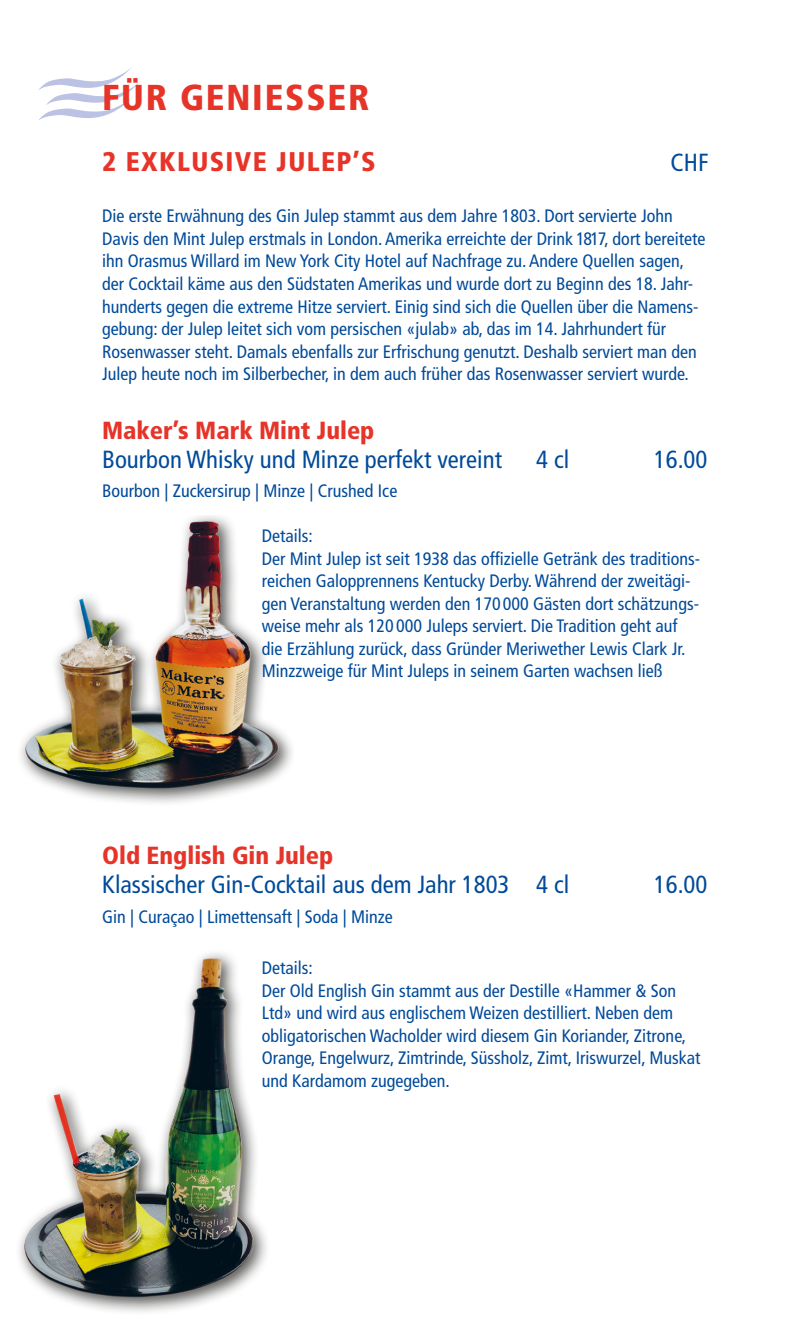
<style>
.page{position:relative;width:798px;height:1340px;background:#fff}
.page>*{position:absolute;margin:0;border:0;box-sizing:border-box;transform-origin:0 0}
.t1{font:900 condensed 36px "Frutiger";letter-spacing:.05em;color:#e63429}
.t2{font:900 condensed 27px "Frutiger";letter-spacing:.05em;color:#e63429}
.t3{font:condensed 24.75px "Frutiger";color:#004a9a}
.t4{font:900 condensed 24.75px "Frutiger";color:#e63429}
.t5{font:condensed 18px/22.5px "Frutiger";color:#004a9a}
</style>
<div class="page">
<svg style="left:38px;top:67px;width:102px;height:54px"></svg>
<div style="left:16px;top:516px;width:277px;height:291px;background:#1d1d1b;opacity:.75"></div>
<img style="left:24px;top:521px;width:254px;height:267px">
<div style="left:14px;top:948px;width:257px;height:367px;background:#1d1d1b;opacity:.75"></div>
<img style="left:24px;top:957px;width:229px;height:340px">
<h1 class="t1" style="left:102px;top:76px;width:269px">FÜR GENIESSER</h1>
<h2 class="t2" style="left:102px;top:145px;width:275px">2 EXKLUSIVE JULEP’S</h2>
<h3 class="t3" style="left:670px;top:148px;width:40px">CHF</h3>
<p class="t5" style="left:102px;top:205px;width:604px">Die erste Erwähnung des Gin Julep stammt aus dem Jahre 1803. Dort servierte John Davis den Mint Julep erstmals in London. Amerika erreichte der Drink 1817, dort bereitete ihn Orasmus Willard im New York City Hotel auf Nachfrage zu. Andere Quellen sagen, der Cocktail käme aus den Südstaten Amerikas und wurde dort zu Beginn des 18. Jahr&shy;hunderts gegen die extreme Hitze serviert. Einig sind sich die Quellen über die Namens&shy;gebung: der Julep leitet sich vom persischen «julab» ab, das im 14. Jahrhundert für Rosenwasser steht. Damals ebenfalls zur Erfrischung genutzt. Deshalb serviert man den Julep heute noch im Silberbecher, in dem auch früher das Rosenwasser serviert wurde.</p>
<h3 class="t4" style="left:102px;top:415px;width:274px">Maker’s Mark Mint Julep</h3>
<h3 class="t3" style="left:102px;top:445px;width:401px">Bourbon Whisky und Minze perfekt vereint</h3>
<h3 class="t3" style="left:536px;top:445px;width:34px">4 cl</h3>
<h3 class="t3" style="left:653px;top:445px;width:55px">16.00</h3>
<p class="t5" style="left:102px;top:480px;width:296px">Bourbon | Zuckersirup | Minze | Crushed Ice</p>
<p class="t5" style="left:261px;top:525px;width:439px">Details:<br>Der Mint Julep ist seit 1938 das offizielle Getränk des traditions&shy;reichen Galopprennens Kentucky Derby. Während der zweitägi&shy;gen Veranstaltung werden den 170000 Gästen dort schätzungs&shy;weise mehr als 120 000 Juleps serviert. Die Tradition geht auf die Erzählung zurück, dass Gründer Meriwether Lewis Clark Jr.<br>Minzzweige für Mint Juleps in seinem Garten wachsen ließ</p>
<h3 class="t4" style="left:102px;top:840px;width:232px">Old English Gin Julep</h3>
<h3 class="t3" style="left:102px;top:870px;width:468px">Klassischer Gin-Cocktail aus dem Jahr 1803 4 cl</h3>
<h3 class="t3" style="left:653px;top:870px;width:55px">16.00</h3>
<p class="t5" style="left:102px;top:905px;width:292px">Gin | Curaçao | Limettensaft | Soda | Minze</p>
<p class="t5" style="left:261px;top:957px;width:440px">Details:<br>Der Old English Gin stammt aus der Destille «Hammer &amp; Son Ltd» und wird aus englischem Weizen destilliert. Neben dem obligatorischen Wacholder wird diesem Gin Koriander, Zitrone, Orange, Engelwurz, Zimtrinde, Süssholz, Zimt, Iriswurzel, Muskat und Kardamom zugegeben.</p>
</div>
